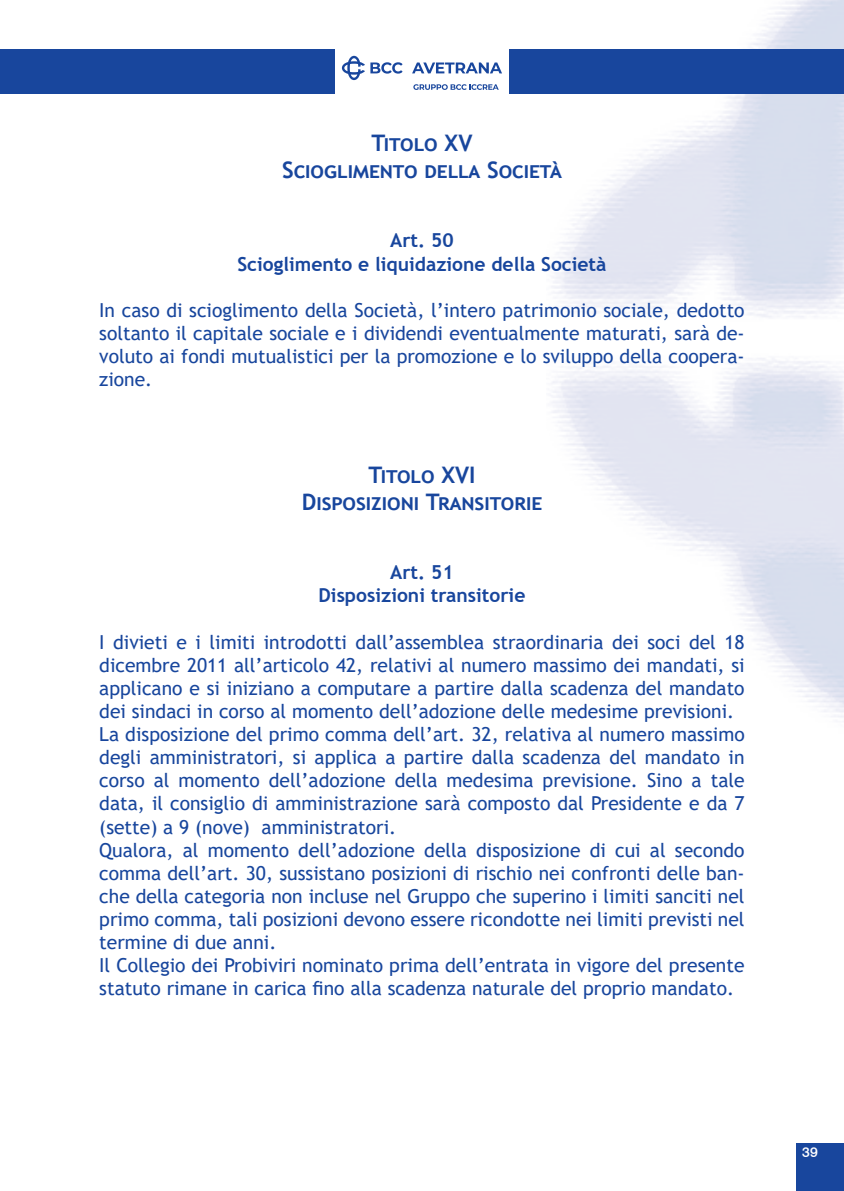
<style>
.page{position:relative;width:844px;height:1191px;background:#fff}
.page>*{position:absolute;margin:0;border:0;box-sizing:border-box;transform-origin:0 0}
.t1{font:700 22.75px/27.3px "Trebuchet MS";color:#18469d;text-align:center}
.t2{font:19.25px/23.1px "Trebuchet MS";color:#18469d;text-align:justify}
.t3{font:700 19.25px/23.1px "Trebuchet MS";color:#18469d;text-align:center}
.t4{font:500 14px "Swiss 721 BT";color:#fff}
</style>
<div class="page">
<img style="left:546px;top:0;width:297px;height:717px">
<div style="left:795px;top:1143px;width:48px;height:48px;background:#18469d"></div>
<div style="left:0;top:50px;width:843px;height:44px;background:#18469d"></div>
<div style="left:335px;top:46px;width:173px;height:49px;background:#fff"></div>
<svg style="left:342px;top:56px;width:60px;height:24px"></svg>
<svg style="left:413px;top:84px;width:85px;height:6px"></svg>
<svg style="left:412px;top:62px;width:90px;height:11px"></svg>
<p class="t1" style="left:282px;top:129px;width:281px">Titolo XV<br>Scioglimento della Società</p>
<p class="t3" style="left:237px;top:229px;width:370px">Art. 50<br>Scioglimento e liquidazione della Società</p>
<p class="t2" style="left:99px;top:298px;width:646px">In caso di scioglimento della Società, l’intero patrimonio sociale, dedotto soltanto il capitale sociale e i dividendi eventualmente maturati, sarà de&shy;voluto ai fondi mutualistici per la promozione e lo sviluppo della coopera&shy;zione.</p>
<p class="t1" style="left:301px;top:461px;width:242px">Titolo XVI<br>Disposizioni Transitorie</p>
<p class="t3" style="left:318px;top:561px;width:208px">Art. 51<br>Disposizioni transitorie</p>
<p class="t2" style="left:99px;top:630px;width:646px;text-align:left">I divieti e i limiti introdotti dall’assemblea straordinaria dei soci del 18 dicembre 2011 all’articolo 42, relativi al numero massimo dei mandati, si applicano e si iniziano a computare a partire dalla scadenza del mandato dei sindaci in corso al momento dell’adozione delle medesime previsioni.<br>La disposizione del primo comma dell’art. 32, relativa al numero massimo degli amministratori, si applica a partire dalla scadenza del mandato in corso al momento dell’adozione della medesima previsione. Sino a tale data, il consiglio di amministrazione sarà composto dal Presidente e da 7 (sette) a 9 (nove) amministratori.<br>Qualora, al momento dell’adozione della disposizione di cui al secondo comma dell’art. 30, sussistano posizioni di rischio nei confronti delle ban&shy;che della categoria non incluse nel Gruppo che superino i limiti sanciti nel primo comma, tali posizioni devono essere ricondotte nei limiti previsti nel termine di due anni.<br>Il Collegio dei Probiviri nominato prima dell’entrata in vigore del presente statuto rimane in carica fino alla scadenza naturale del proprio mandato.</p>
<p class="t4" style="left:802px;top:1144px;width:17px">39</p>
</div>
